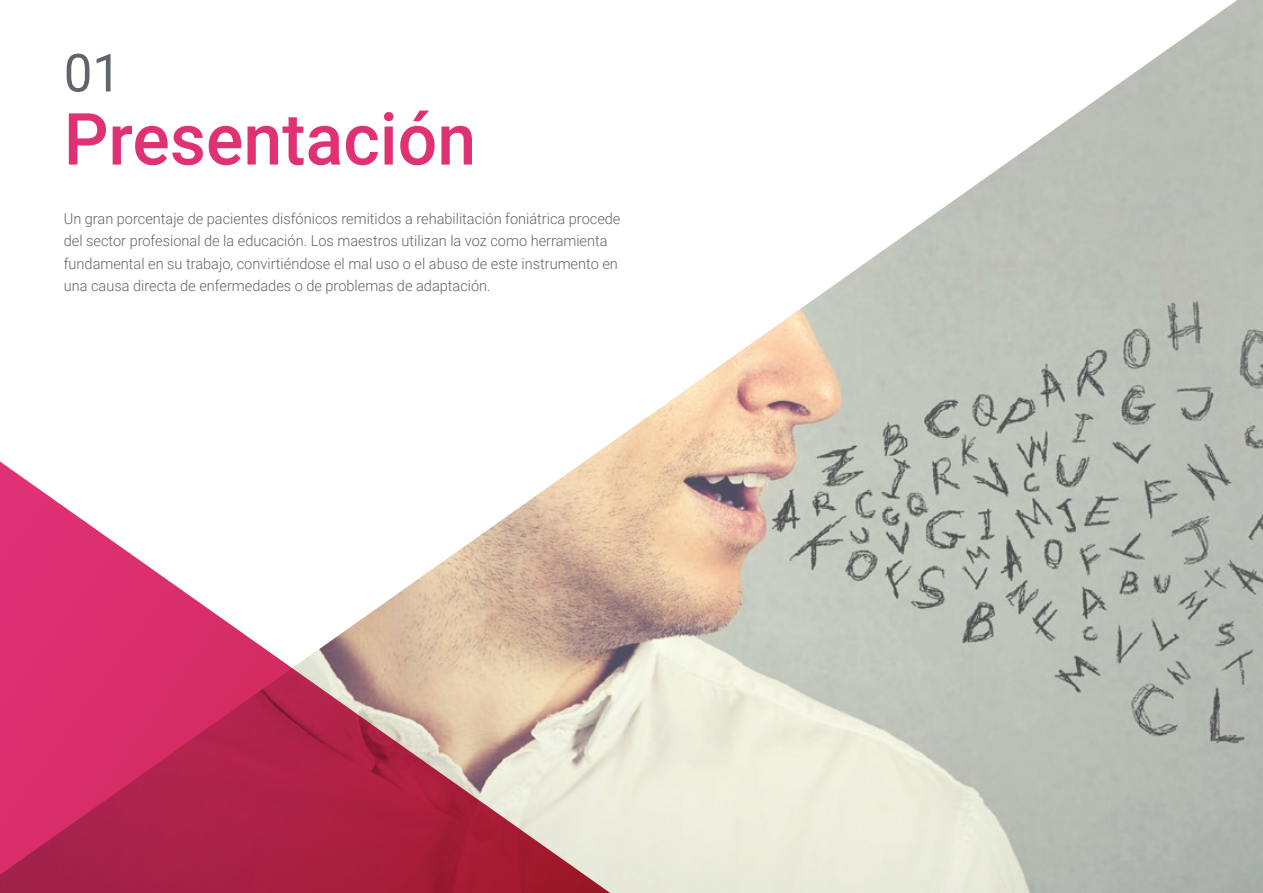
<style>
.page{position:relative;width:1263px;height:893px;background:#fff}
.page>*{position:absolute;margin:0;border:0;box-sizing:border-box;transform-origin:0 0}
.t1{font:500 72px "Roboto";color:#df3174}
.t2{font:52.5px "Roboto";color:#61646a}
.t3{font:300 15px/22.5px "Roboto";color:#61646a}
</style>
<div class="page">
<img style="left:607px;top:0;width:656px;height:893px">
<svg style="left:0;top:446px;width:640px;height:447px"></svg>
<h2 class="t2" style="left:64px;top:36px;width:59px">01</h2>
<h1 class="t1" style="left:64px;top:89px;width:414px">Presentación</h1>
<p class="t3" style="left:64px;top:207px;width:558px">Un gran porcentaje de pacientes disfónicos remitidos a rehabilitación foniátrica procede del sector profesional de la educación. Los maestros utilizan la voz como herramienta fundamental en su trabajo, convirtiéndose el mal uso o el abuso de este instrumento en una causa directa de enfermedades o de problemas de adaptación.</p>
</div>
